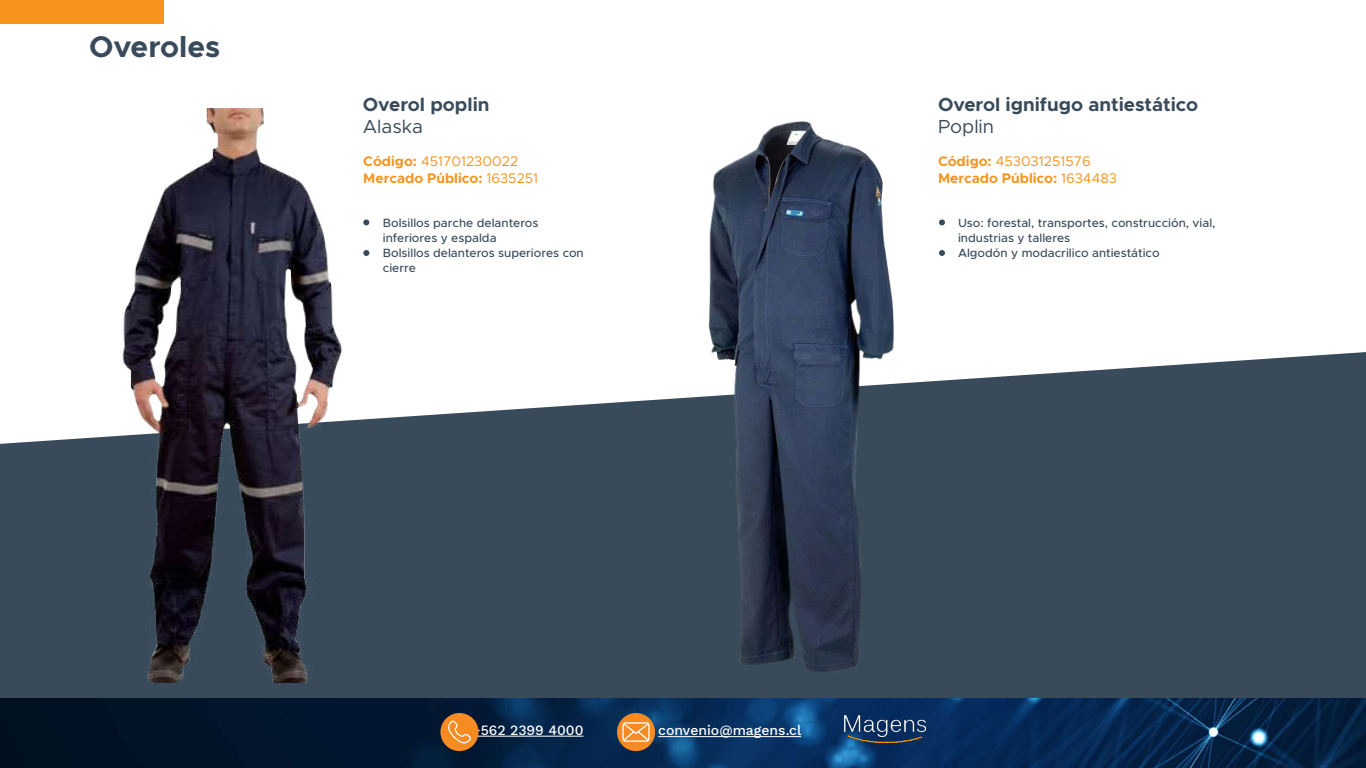
<style>
.page{position:relative;width:1366px;height:768px;background:#fff}
.page>*{position:absolute;margin:0;border:0;box-sizing:border-box;transform-origin:0 0}
.t1{font:700 30px "Metropolis";color:#394b5a}
.t2{font:700 19px "Metropolis";color:#394b5a}
.t3{font:19px "Metropolis";color:#394b5a}
.t4{font:700 14px/16.8px "Metropolis";color:#f7941e}
.t5{font:500 14px "Work Sans";color:#fff}
.t6{font:500 12px/15px "Metropolis";color:#394b5a}
.s1{font-weight:400}
</style>
<div class="page">
<img style="left:0;top:698px;width:1366px;height:70px">
<div style="left:617px;top:713px;width:38px;height:38px;background:#f58b22;border-radius:50%"></div>
<svg style="left:622px;top:722px;width:28px;height:20px"></svg>
<hr style="left:658px;top:736px;width:143px;height:1px;background:#fff">
<hr style="left:450px;top:736px;width:133px;height:1px;background:#fff">
<div style="left:440px;top:713px;width:39px;height:38px;background:#f58b22;border-radius:50%"></div>
<svg style="left:448px;top:720px;width:23px;height:23px"></svg>
<img style="left:845px;top:716px;width:81px;height:27px">
<svg style="left:0;top:352px;width:1366px;height:346px;background:#4a5a68"></svg>
<img style="left:11px;top:108px;width:396px;height:575px">
<img style="left:686px;top:121px;width:234px;height:562px">
<div style="left:0;top:0;width:163px;height:24px;background:#f7941e"></div>
<svg style="left:363px;top:219px;width:6px;height:6px"></svg>
<svg style="left:363px;top:250px;width:6px;height:6px"></svg>
<svg style="left:939px;top:219px;width:6px;height:6px"></svg>
<svg style="left:939px;top:250px;width:6px;height:6px"></svg>
<h1 class="t1" style="left:89px;top:28px;width:133px">Overoles</h1>
<h2 class="t2" style="left:363px;top:92px;width:128px">Overol poplin</h2>
<h2 class="t3" style="left:363px;top:115px;width:62px">Alaska</h2>
<h2 class="t2" style="left:938px;top:92px;width:262px">Overol ignifugo antiestático</h2>
<h2 class="t3" style="left:938px;top:115px;width:58px">Poplin</h2>
<p class="t4" style="left:363px;top:153px;width:176px">Código: <span class="s1">451701230022<br></span>Mercado Público: <span class="s1">1635251</span></p>
<p class="t4" style="left:938px;top:153px;width:181px">Código: <span class="s1">453031251576<br></span>Mercado Público: <span class="s1">1634483</span></p>
<p class="t6" style="left:383px;top:215px;width:203px">Bolsillos parche delanteros inferiores y espalda<br>Bolsillos delanteros superiores con cierre</p>
<p class="t6" style="left:958px;top:215px;width:259px">Uso: forestal, transportes, construcción, vial, industrias y talleres<br>Algodón y modacrilico antiestático</p>
<p class="t5" style="left:472px;top:719px;width:113px">+562 2399 4000</p>
<p class="t5" style="left:658px;top:720px;width:145px">convenio@magens.cl</p>
</div>
